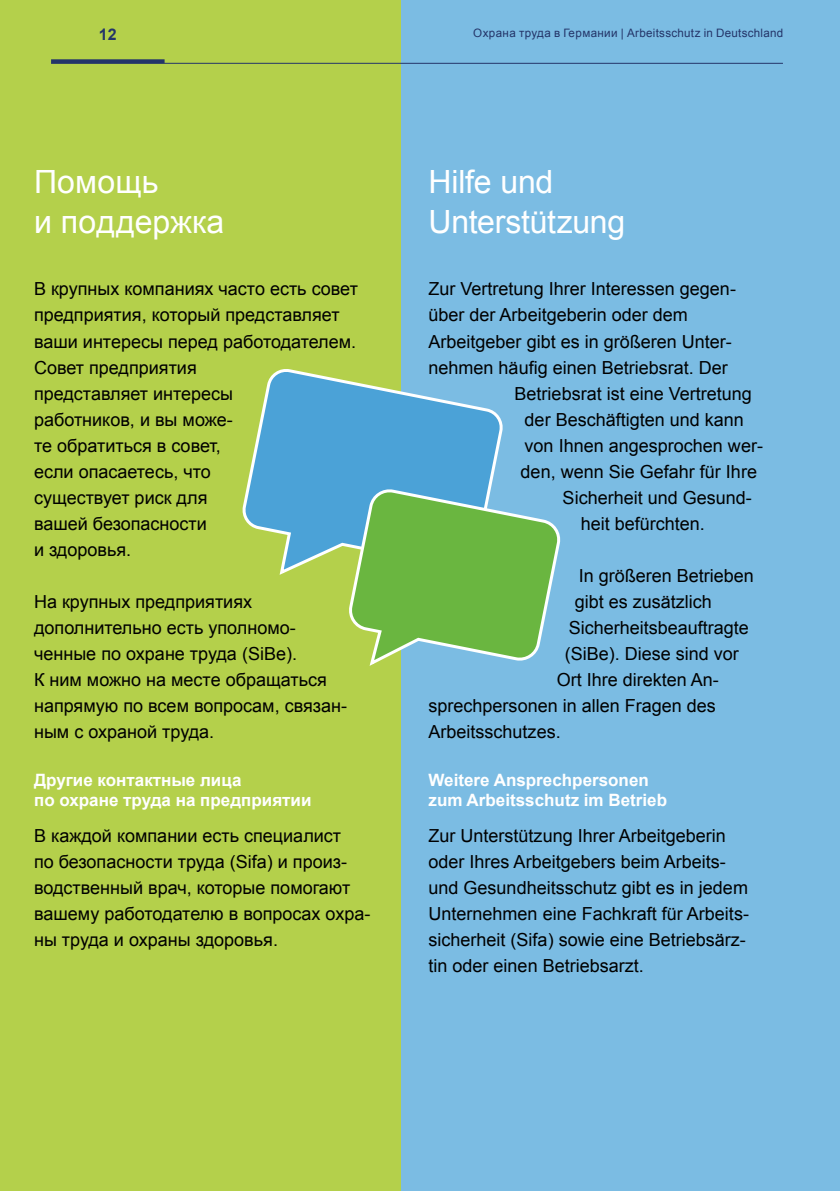
<style>
.page{position:relative;width:840px;height:1191px;background:#fff}
.page>*{position:absolute;margin:0;border:0;box-sizing:border-box;transform-origin:0 0}
.t1{font:32px/40px "Arial";letter-spacing:-.005em;color:#fff}
.t2{font:18px/26px "Arial";color:#000}
.t3{font:700 17px/20px "Arial";color:#fff}
.t4{font:700 16px "Arial";color:#243569}
.t5{font:11.6px "Arial";letter-spacing:.025em;color:#243569}
</style>
<div class="page">
<div style="left:400px;top:0;width:439px;height:1191px;background:#7bbce3"></div>
<div style="left:0;top:0;width:400px;height:1191px;background:#b4d04b"></div>
<svg style="left:242px;top:365px;width:261px;height:210px"></svg>
<svg style="left:345px;top:485px;width:216px;height:183px"></svg>
<svg style="left:51px;top:59px;width:113px;height:4px"></svg>
<hr style="left:51px;top:63px;width:731px;height:1px;background:#243569">
<p class="t4" style="left:99px;top:24px;width:19px">12</p>
<p class="t5" style="left:473px;top:25px;width:311px">Охрана труда в Германии | Arbeitsschutz in Deutschland</p>
<h1 class="t1" style="left:34px;top:162px;width:192px">Помощь<br>и поддержка</h1>
<p class="t2" style="left:34px;top:276px;width:325px">В крупных компаниях часто есть совет предприятия, который представляет ваши интересы перед работодателем.<br>Совет предприятия<br>представляет интересы<br>работников, и вы може-<br>те обратиться в совет,<br>если опасаетесь, что<br>существует риск для<br>вашей безопасности<br>и здоровья.</p>
<p class="t2" style="left:34px;top:588px;width:314px">На крупных предприятиях дополнительно есть уполномо&shy;ченные по охране труда (SiBe).<br>К ним можно на месте обращаться напрямую по всем вопросам, связан&shy;ным с охраной труда.</p>
<h2 class="t3" style="left:34px;top:771px;width:279px">Другие контактные лица<br>по охране труда на предприятии</h2>
<p class="t2" style="left:34px;top:822px;width:337px">В каждой компании есть специалист<br>по безопасности труда (Sifa) и произ&shy;водственный врач, которые помогают вашему работодателю в вопросах охра&shy;ны труда и охраны здоровья.</p>
<h1 class="t1" style="left:428px;top:162px;width:198px">Hilfe und<br>Unterstützung</h1>
<p class="t2" style="left:428px;top:276px;width:309px">Zur Vertretung Ihrer Interessen gegen-</p>
<p class="t2" style="left:428px;top:302px;width:261px">über der Arbeitgeberin oder dem</p>
<p class="t2" style="left:428px;top:328px;width:303px">Arbeitgeber gibt es in größeren Unter-</p>
<p class="t2" style="left:428px;top:354px;width:301px">nehmen häufig einen Betriebsrat. Der</p>
<p class="t2" style="left:514px;top:380px;width:239px">Betriebsrat ist eine Vertretung</p>
<p class="t2" style="left:524px;top:406px;width:221px">der Beschäftigten und kann</p>
<p class="t2" style="left:524px;top:432px;width:240px">von Ihnen angesprochen wer-</p>
<p class="t2" style="left:520px;top:458px;width:238px">den, wenn Sie Gefahr für Ihre</p>
<p class="t2" style="left:562px;top:484px;width:191px">Sicherheit und Gesund-</p>
<p class="t2" style="left:580px;top:510px;width:126px">heit befürchten.</p>
<p class="t2" style="left:578px;top:562px;width:177px">In größeren Betrieben</p>
<p class="t2" style="left:574px;top:588px;width:139px">gibt es zusätzlich</p>
<p class="t2" style="left:568px;top:614px;width:182px">Sicherheitsbeauftragte</p>
<p class="t2" style="left:564px;top:640px;width:176px">(SiBe). Diese sind vor</p>
<p class="t2" style="left:556px;top:666px;width:164px">Ort Ihre direkten An-</p>
<p class="t2" style="left:428px;top:692px;width:289px">sprechpersonen in allen Fragen des</p>
<p class="t2" style="left:428px;top:718px;width:134px">Arbeitsschutzes.</p>
<h2 class="t3" style="left:428px;top:771px;width:240px">Weitere Ansprechpersonen zum Arbeitsschutz im Betrieb</h2>
<p class="t2" style="left:428px;top:822px;width:322px">Zur Unterstützung Ihrer Arbeitgeberin oder Ihres Arbeitgebers beim Arbeits&shy;und Gesundheitsschutz gibt es in jedem Unternehmen eine Fachkraft für Arbeits&shy;sicherheit (Sifa) sowie eine Betriebsärz&shy;tin oder einen Betriebsarzt.</p>
</div>
